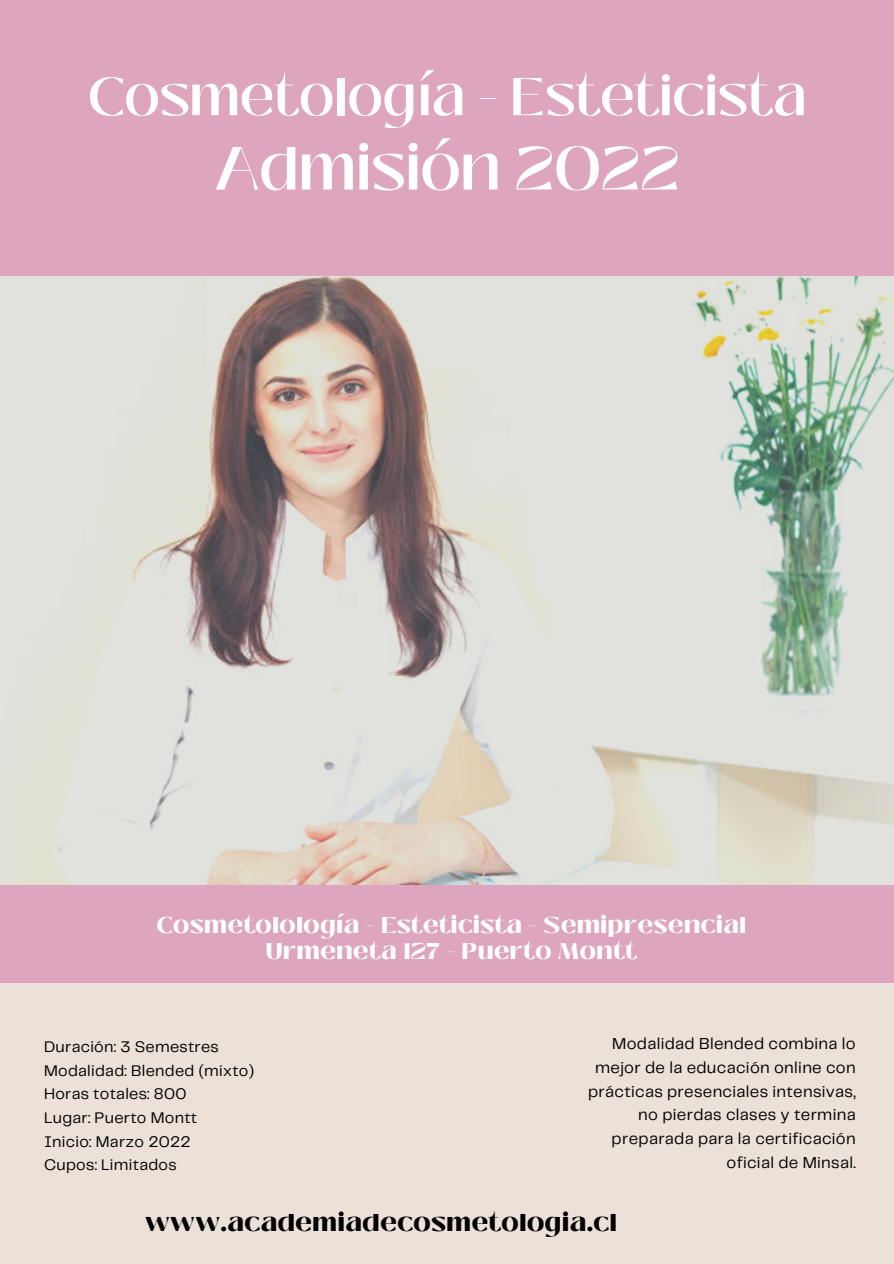
<style>
.page{position:relative;width:894px;height:1264px;background:#fff}
.page>*{position:absolute;margin:0;border:0;box-sizing:border-box;transform-origin:0 0}
.t1{font:600 60.45px "Black Mango";color:#fff}
.t2{font:600 52.95px "Black Mango";color:#fff}
.t3{font:900 24.3px "Black Mango";letter-spacing:.03em;color:#000}
.t4{font:900 22.8px "Black Mango";letter-spacing:.03em;color:#fff}
.t5{font:16.35px/23.7px "Telegraf";letter-spacing:.02em;color:#000;text-align:right}
.t6{font:15.9px "Telegraf";letter-spacing:.02em;color:#000}
</style>
<div class="page">
<img style="left:0;top:275px;width:893px;height:610px">
<div style="left:0;top:0;width:893px;height:275px;background:#dda6be"></div>
<div style="left:0;top:885px;width:893px;height:105px;background:#dda6be"></div>
<div style="left:0;top:983px;width:893px;height:280px;background:#ebe1d8"></div>
<p class="t2" style="left:88px;top:57px;width:720px">Cosmetología - Esteticista</p>
<p class="t1" style="left:214px;top:123px;width:466px">Admisión 2022</p>
<p class="t4" style="left:157px;top:908px;width:590px">Cosmetolología - Esteticista - Semipresencial</p>
<p class="t4" style="left:266px;top:934px;width:372px">Urmeneta 127 - Puerto Montt</p>
<p class="t6" style="left:44px;top:1040px;width:176px">Duración: 3 Semestres</p>
<p class="t6" style="left:44px;top:1063px;width:211px">Modalidad: Blended (mixto)</p>
<p class="t6" style="left:44px;top:1087px;width:144px">Horas totales: 800</p>
<p class="t6" style="left:44px;top:1110px;width:155px">Lugar: Puerto Montt</p>
<p class="t6" style="left:44px;top:1134px;width:148px">Inicio: Marzo 2022</p>
<p class="t6" style="left:44px;top:1158px;width:134px">Cupos: Limitados</p>
<p class="t5" style="left:588px;top:1033px;width:269px">Modalidad Blended combina lo mejor de la educación online con prácticas presenciales intensivas, no pierdas clases y termina preparada para la certificación oficial de Minsal.</p>
<p class="t3" style="left:145px;top:1204px;width:472px">www.academiadecosmetologia.cl</p>
</div>
